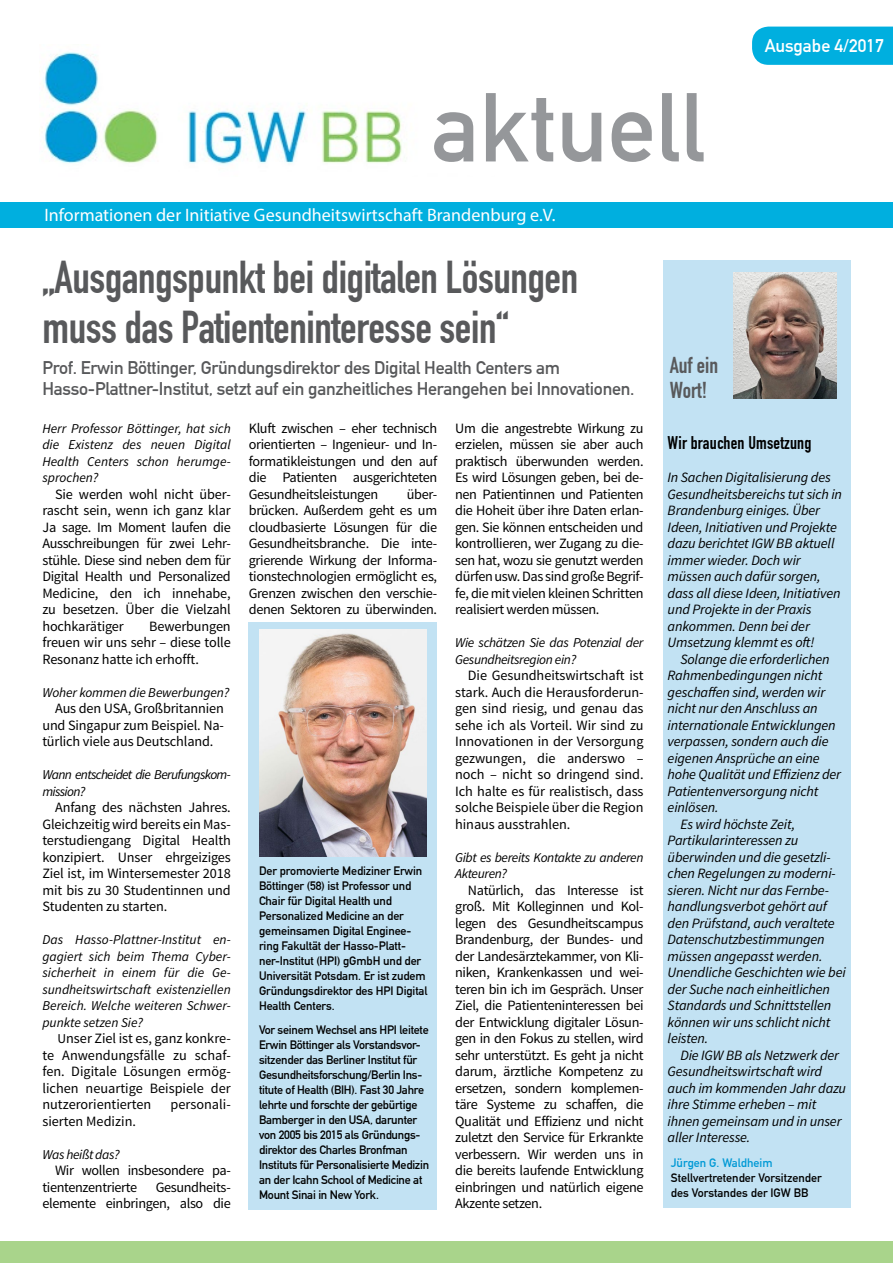
<style>
.page{position:relative;width:893px;height:1263px;background:#fff}
.page>*{position:absolute;margin:0;border:0;box-sizing:border-box;transform-origin:0 0}
.t1{font:96px "DIN Mittelschrift";color:#95979a}
.t2{font:45px/49.5px "DIN Engschrift";letter-spacing:-.01em;color:#58595b}
.t3{font:22.5px/25.2px "DIN Engschrift";color:#58595b}
.t4{font:18px/21px "DIN Mittelschrift";letter-spacing:-.015em;color:#58595b}
.t5{font:18px "Myriad Pro";color:#fff}
.t6{font:18px "DIN Engschrift";letter-spacing:.01em;color:#000}
.t7{font:18px "DIN Mittelschrift";color:#fff}
.t8{font:14.25px/16.5px "Source Sans Pro";letter-spacing:-.02em;color:#000;text-align:justify}
.t9{font:italic 14.25px/16.5px "Source Sans Pro";letter-spacing:-.01em;color:#000}
.t10{font:14.25px "Source Sans Pro";color:#000}
.t11{font:italic 13.5px/16.5px "Source Sans Pro";letter-spacing:-.025em;color:#000;text-align:justify}
.t12{font:italic 13.5px/16.5px "Source Sans Pro";letter-spacing:-.05em;color:#000}
.t13{font:12px/15px "DIN Mittelschrift";letter-spacing:-.02em;color:#000}
.t14{font:12px/15px "DIN Mittelschrift";color:#000}
.t15{font:12px "DIN Mittelschrift";color:#0099d5}
.s1{font-size:13.5px}
</style>
<div class="page">
<div style="left:248px;top:622px;width:189px;height:587px;background:#c2e2f3"></div>
<div style="left:752px;top:27px;width:141px;height:38px;background:#00afdf"></div>
<div style="left:663px;top:261px;width:187px;height:947px;background:#c2e2f3"></div>
<img style="left:733px;top:272px;width:104px;height:126px">
<div style="left:0;top:1241px;width:893px;height:22px;background:#a9d48b"></div>
<div style="left:0;top:202px;width:893px;height:25px;background:#00afdf"></div>
<img style="left:43px;top:52px;width:359px;height:113px">
<img style="left:259px;top:630px;width:167px;height:227px">
<h1 class="t1" style="left:432px;top:71px;width:275px">aktuell</h1>
<p class="t5" style="left:44px;top:204px;width:513px">Informationen der Initiative Gesundheitswirtschaft Brandenburg e.V.</p>
<h2 class="t2" style="left:43px;top:253px;width:537px">„Ausgangspunkt bei digitalen Lösungen muss das Patienteninteresse sein“</h2>
<p class="t4" style="left:42px;top:357px;width:594px">Prof. Erwin Böttinger, Gründungsdirektor des Digital Health Centers am<br>Hasso-Plattner-Institut, setzt auf ein ganzheitliches Herangehen bei Innovationen.</p>
<h3 class="t3" style="left:670px;top:352px;width:50px">Auf ein<br>Wort!</h3>
<p class="t7" style="left:765px;top:35px;width:121px">Ausgabe 4/2017</p>
<p class="t11" style="left:42px;top:420px;width:190px">Herr Professor Böttinger, hat sich die Existenz des neuen Digital Health Centers schon herumge&shy;sprochen?</p>
<p class="t8" style="left:42px;top:486px;width:190px;text-indent:13px">Sie werden wohl nicht über&shy;rascht sein, wenn ich ganz klar Ja sage. Im Moment laufen die Ausschreibungen für zwei Lehr&shy;stühle. Diese sind neben dem für Digital Health und Personalized Medicine, den ich innehabe, zu besetzen. Über die Vielzahl hochkarätiger</p>
<p class="t8" style="left:42px;top:618px;width:190px;text-indent:107px">Bewerbungen freuen wir uns sehr – diese tolle Resonanz hatte ich erhofft.</p>
<p class="t11" style="left:42px;top:684px;width:188px">Woher kommen die Bewerbungen?</p>
<p class="t8" style="left:42px;top:700px;width:183px;text-indent:13px">Aus den USA, Großbritannien und Singapur zum Beispiel. Na&shy;türlich viele aus Deutschland.</p>
<p class="t12" style="left:42px;top:766px;width:190px">Wann entscheidet die Berufungskom&shy;mission?</p>
<p class="t8" style="left:42px;top:799px;width:190px;text-indent:13px">Anfang des nächsten Jahres.<br>Gleichzeitig wird bereits ein Mas&shy;terstudiengang Digital Health konzipiert. Unser ehrgeiziges Ziel ist, im Wintersemester 2018 mit bis zu 30 Studentinnen und Studenten zu starten.</p>
<p class="t11" style="left:42px;top:931px;width:190px">Das Hasso-Plattner-Institut en&shy;gagiert sich beim Thema Cyber&shy;sicherheit in einem für die Ge&shy;sundheitswirtschaft existenziellen Bereich. Welche weiteren Schwer&shy;punkte setzen Sie?</p>
<p class="t8" style="left:42px;top:1030px;width:190px;text-indent:15px"><span class="s1">U</span>nser Ziel ist es, ganz konkre&shy;te Anwendungsfälle zu schaf&shy;fen. Digitale Lösungen ermög&shy;lichen neuartige Beispiele der nutzerorientierten</p>
<p class="t10" style="left:171px;top:1095px;width:62px">personali-</p>
<p class="t10" style="left:42px;top:1112px;width:95px">sierten Medizin.</p>
<p class="t11" style="left:42px;top:1146px;width:79px">Was heißt das?</p>
<p class="t8" style="left:42px;top:1162px;width:190px;text-indent:13px">Wir wollen insbesondere pa&shy;tientenzentrierte</p>
<p class="t8" style="left:42px;top:1179px;width:190px;text-align:right">Gesundheits-<br>elemente einbringen, also die</p>
<p class="t8" style="left:249px;top:420px;width:190px">Kluft zwischen – eher technisch orientierten – Ingenieur- und In&shy;formatikleistungen und den auf die Patienten ausgerichteten Gesundheitsleistungen</p>
<p class="t8" style="left:249px;top:486px;width:190px;text-indent:158px">über&shy;brücken. Außerdem geht es um cloudbasierte Lösungen für die Gesundheitsbranche. Die inte&shy;grierende Wirkung der Informa&shy;tionstechnologien ermöglicht es, Grenzen zwischen den verschie&shy;denen Sektoren zu überwinden.</p>
<p class="t13" style="left:259px;top:864px;width:170px">Der promovierte Mediziner Erwin<br>Böttinger (58) ist Professor und<br>Chair für Digital Health und<br>Personalized Medicine an der gemeinsamen Digital Enginee&shy;ring Fakultät der Hasso-Platt&shy;ner-Institut (HPI) gGmbH und der<br>Universität Potsdam. Er ist zudem<br>Gründungsdirektor des HPI Digital<br>Health Centers.</p>
<p class="t13" style="left:259px;top:1022px;width:172px">Vor seinem Wechsel ans HPI leitete Erwin Böttinger als Vorstandsvor&shy;sitzender das Berliner Institut für Gesundheitsforschung/Berlin Ins&shy;titute of Health (BIH). Fast 30 Jahre lehrte und forschte der gebürtige Bamberger in den USA, darunter von 2005 bis 2015 als Gründungs&shy;direktor des Charles Bronfman Instituts für Personalisierte Medizin an der Icahn School of Medicine at Mount Sinai in New York.</p>
<p class="t8" style="left:455px;top:420px;width:190px">Um die angestrebte Wirkung zu erzielen, müssen sie aber auch praktisch überwunden werden.<br>Es wird Lösungen geben, bei de&shy;nen Patientinnen und Patienten die Hoheit über ihre Daten erlan&shy;gen. Sie können entscheiden und kontrollieren, wer Zugang zu die&shy;sen hat, wozu sie genutzt werden dürfen usw. Das sind große Begrif&shy;fe, die mit vielen kleinen Schritten realisiert werden müssen.</p>
<p class="t11" style="left:455px;top:634px;width:190px">Wie schätzen Sie das Potenzial der<br>Gesundheitsregion ein?</p>
<p class="t8" style="left:455px;top:667px;width:190px;text-indent:13px">Die Gesundheitswirtschaft ist stark. Auch die Herausforderun&shy;gen sind riesig, und genau das sehe ich als Vorteil. Wir sind zu Innovationen in der Versorgung gezwungen, die anderswo – noch – nicht so dringend sind.<br>Ich halte es für realistisch, dass solche Beispiele über die Region hinaus ausstrahlen.</p>
<p class="t11" style="left:455px;top:849px;width:190px">Gibt es bereits Kontakte zu anderen<br>Akteuren?</p>
<p class="t8" style="left:455px;top:882px;width:190px;text-indent:13px">Natürlich, das Interesse ist groß. Mit Kolleginnen und Kol&shy;legen des Gesundheitscampus Brandenburg, der Bundes- und der Landesärztekammer, von Kli&shy;niken, Krankenkassen und wei&shy;teren bin ich im Gespräch. Unser Ziel, die Patienteninteressen bei der Entwicklung digitaler Lösun&shy;gen in den Fokus zu stellen, wird sehr unterstützt. Es geht ja nicht darum, ärztliche Kompetenz zu ersetzen, sondern komplemen&shy;täre Systeme zu schaffen, die Qualität und Effizienz und nicht zuletzt den Service für Erkrankte verbessern. Wir werden uns in die bereits laufende Entwicklung einbringen und natürlich eigene Akzente setzen.</p>
<p class="t6" style="left:668px;top:432px;width:145px">Wir brauchen Umsetzung</p>
<p class="t9" style="left:668px;top:469px;width:176px">In Sachen Digitalisierung des<br>Gesundheitsbereichs tut sich in<br>Brandenburg einiges. Über<br>Ideen, Initiativen und Projekte dazu berichtet IGW BB aktuell immer wieder. Doch wir müssen auch dafür sorgen, dass all diese Ideen, Initiativen und Projekte in der Praxis ankommen. Denn bei der<br>Umsetzung klemmt es oft!</p>
<p class="t9" style="left:680px;top:651px;width:151px">Solange die erforderlichen</p>
<p class="t9" style="left:668px;top:667px;width:156px">Rahmenbedingungen nicht</p>
<p class="t9" style="left:668px;top:684px;width:159px">geschaffen sind, werden wir</p>
<p class="t9" style="left:668px;top:700px;width:152px">nicht nur den Anschluss an</p>
<p class="t9" style="left:668px;top:717px;width:170px">internationale Entwicklungen</p>
<p class="t9" style="left:668px;top:733px;width:163px">verpassen, sondern auch die</p>
<p class="t9" style="left:668px;top:750px;width:153px">eigenen Ansprüche an eine</p>
<p class="t9" style="left:668px;top:766px;width:175px">hohe Qualität und Effizienz der</p>
<p class="t9" style="left:668px;top:783px;width:152px">Patientenversorgung nicht</p>
<p class="t9" style="left:668px;top:799px;width:52px">einlösen.</p>
<p class="t9" style="left:680px;top:816px;width:116px">Es wird höchste Zeit,</p>
<p class="t9" style="left:668px;top:832px;width:132px">Partikularinteressen zu</p>
<p class="t9" style="left:668px;top:849px;width:165px">überwinden und die gesetzli-</p>
<p class="t9" style="left:668px;top:865px;width:170px">chen Regelungen zu moderni-</p>
<p class="t9" style="left:668px;top:882px;width:163px">sieren. Nicht nur das Fernbe-</p>
<p class="t9" style="left:668px;top:898px;width:161px">handlungsverbot gehört auf</p>
<p class="t9" style="left:668px;top:915px;width:169px">den Prüfstand, auch veraltete</p>
<p class="t9" style="left:668px;top:931px;width:158px">Datenschutzbestimmungen</p>
<p class="t9" style="left:668px;top:948px;width:156px">müssen angepasst werden.</p>
<p class="t9" style="left:668px;top:964px;width:180px">Unendliche Geschichten wie bei</p>
<p class="t9" style="left:668px;top:981px;width:164px">der Suche nach einheitlichen</p>
<p class="t9" style="left:668px;top:997px;width:165px">Standards und Schnittstellen</p>
<p class="t9" style="left:668px;top:1014px;width:164px">können wir uns schlicht nicht</p>
<p class="t9" style="left:668px;top:1030px;width:42px">leisten.</p>
<p class="t9" style="left:680px;top:1047px;width:160px">Die IGW BB als Netzwerk der</p>
<p class="t9" style="left:668px;top:1063px;width:156px">Gesundheitswirtschaft wird</p>
<p class="t9" style="left:668px;top:1080px;width:180px">auch im kommenden Jahr dazu</p>
<p class="t9" style="left:668px;top:1096px;width:150px">ihre Stimme erheben – mit</p>
<p class="t9" style="left:668px;top:1113px;width:175px">ihnen gemeinsam und in unser</p>
<p class="t9" style="left:668px;top:1129px;width:84px">aller Interesse.</p>
<p class="t15" style="left:671px;top:1155px;width:103px">Jürgen G. Waldheim</p>
<p class="t14" style="left:671px;top:1170px;width:153px">Stellvertretender Vorsitzender des Vorstandes der IGW BB</p>
</div>
